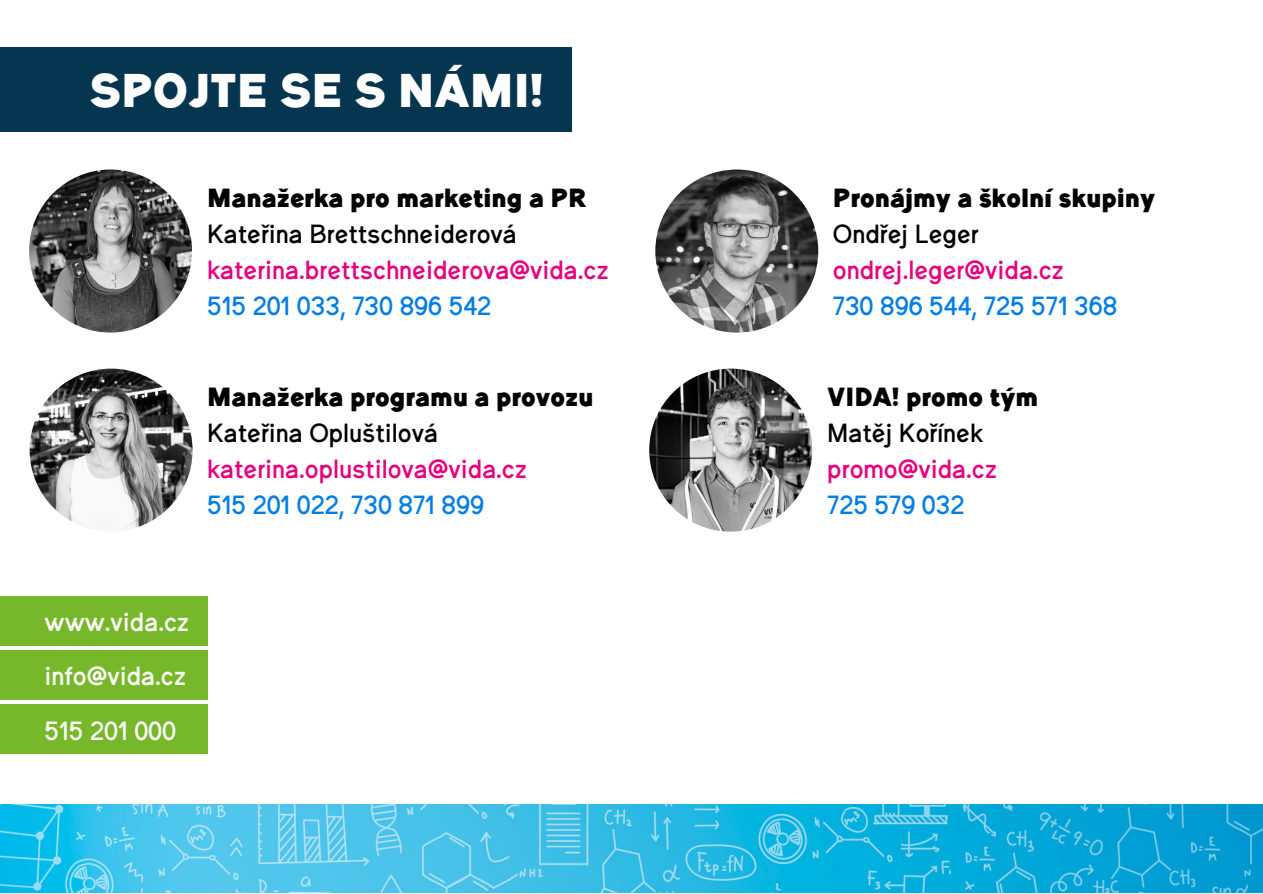
<style>
.page{position:relative;width:1263px;height:894px;background:#fff}
.page>*{position:absolute;margin:0;border:0;box-sizing:border-box;transform-origin:0 0}
.t1{font:47.25px "Dimenze 2022 3 Bold";color:#fff}
.t2{font:26.25px "Dimenze 2022 3 Regular";color:#e6007e}
.t3{font:26.25px "Dimenze 2022 3 Bold";color:#000}
.t4{font:26.25px "Dimenze 2022 3 Regular";color:#000}
.t5{font:26.25px "Dimenze 2022 3 Regular";color:#007ee6}
.t6{font:26.25px "Dimenze 2022 3 Regular";color:#fff}
</style>
<div class="page">
<img style="left:29px;top:169px;width:163px;height:163px;border-radius:50%">
<img style="left:649px;top:368px;width:163px;height:163px;border-radius:50%">
<div style="left:0;top:650px;width:207px;height:50px;background:#76b82a"></div>
<div style="left:0;top:704px;width:207px;height:50px;background:#76b82a"></div>
<div style="left:0;top:595px;width:207px;height:50px;background:#76b82a"></div>
<img style="left:655px;top:169px;width:163px;height:163px;border-radius:50%">
<img style="left:30px;top:368px;width:163px;height:163px;border-radius:50%">
<div style="left:0;top:47px;width:572px;height:84px;background:#05354f"></div>
<img style="left:0;top:804px;width:1263px;height:88px">
<p class="t1" style="left:89px;top:60px;width:455px">SPOJTE SE S NÁMI!</p>
<p class="t3" style="left:207px;top:181px;width:381px">Manažerka pro marketing a PR</p>
<p class="t4" style="left:207px;top:217px;width:311px">Kateřina Brettschneiderová</p>
<p class="t2" style="left:207px;top:253px;width:403px">katerina.brettschneiderova@vida.cz</p>
<p class="t5" style="left:207px;top:289px;width:286px">515 201 033, 730 896 542</p>
<p class="t3" style="left:207px;top:380px;width:388px">Manažerka programu a provozu</p>
<p class="t4" style="left:207px;top:416px;width:232px">Kateřina Opluštilová</p>
<p class="t2" style="left:207px;top:452px;width:322px">katerina.oplustilova@vida.cz</p>
<p class="t5" style="left:207px;top:488px;width:278px">515 201 022, 730 871 899</p>
<p class="t6" style="left:45px;top:604px;width:146px">www.vida.cz</p>
<p class="t6" style="left:45px;top:659px;width:143px">info@vida.cz</p>
<p class="t6" style="left:45px;top:713px;width:133px">515 201 000</p>
<p class="t3" style="left:833px;top:181px;width:324px">Pronájmy a školní skupiny</p>
<p class="t4" style="left:833px;top:217px;width:148px">Ondřej Leger</p>
<p class="t2" style="left:833px;top:253px;width:233px">ondrej.leger@vida.cz</p>
<p class="t5" style="left:833px;top:289px;width:286px">730 896 544, 725 571 368</p>
<p class="t3" style="left:827px;top:380px;width:212px">VIDA! promo tým</p>
<p class="t4" style="left:827px;top:416px;width:157px">Matěj Kořínek</p>
<p class="t2" style="left:827px;top:452px;width:171px">promo@vida.cz</p>
<p class="t5" style="left:827px;top:488px;width:139px">725 579 032</p>
</div>
